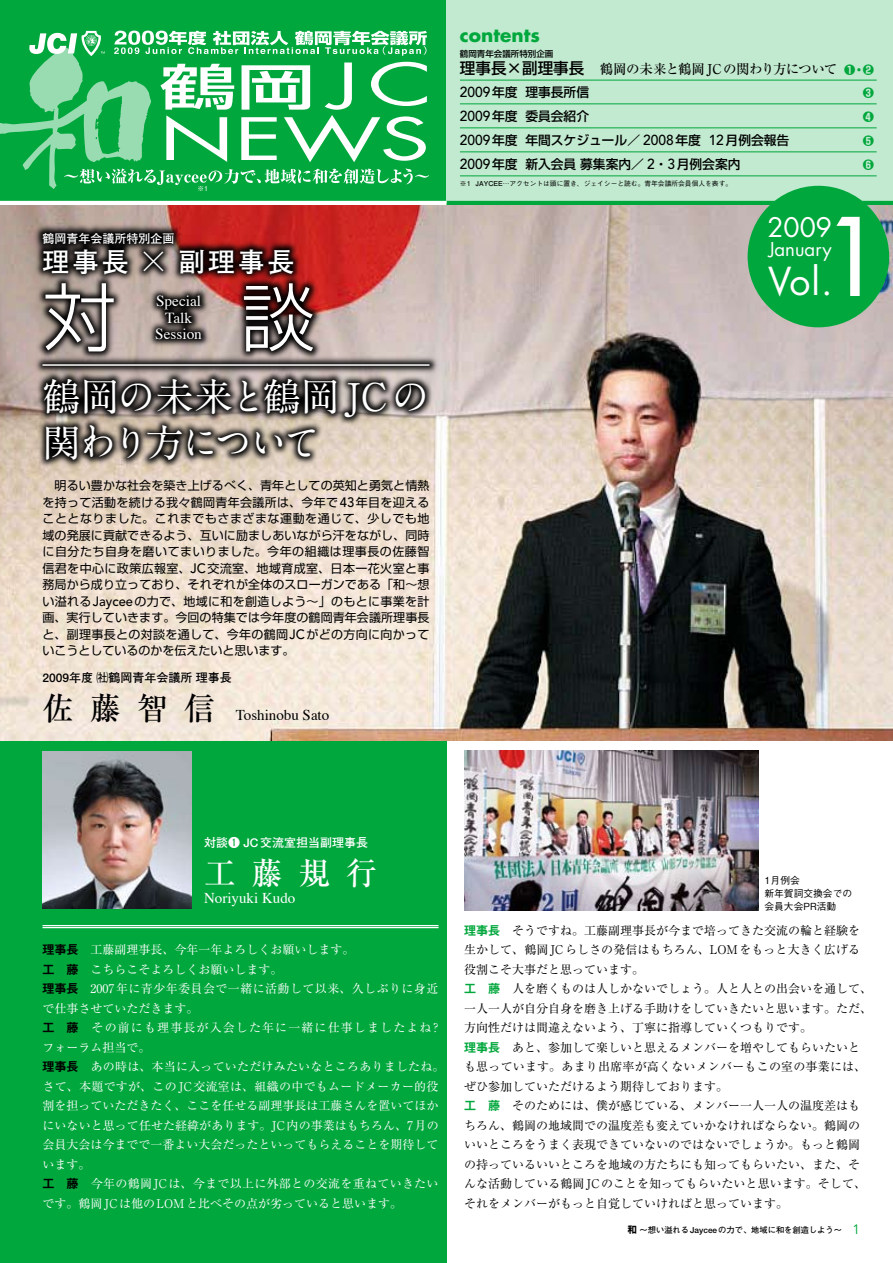
<style>
.page{position:relative;width:893px;height:1263px;background:#fff}
.page>*{position:absolute;margin:0;border:0;box-sizing:border-box;transform-origin:0 0}
.t1{font:105px "Futura";color:#fff}
.t2{font:300 74.4px "Shin Go Pro";color:#fff}
.t3{font:700 38.25px/45.9px "A1 Mincho Std";letter-spacing:-.065em;color:#fff}
.t4{font:37.5px "Futura";color:#fff}
.t5{font:500 31.5px "Ryumin Pro";color:#fff}
.t6{font:700 27px "Futo Go B101 Pro";letter-spacing:.1em;color:#fff}
.t7{font:26.25px "Futura";color:#fff}
.t8{font:700 18.6px "Futura";color:#00a73c}
.t9{font:18.6px "Futura";color:#fff}
.t10{font:15.3px/16.5px "Times";color:#fff;text-align:center}
.t11{font:15px "Times";color:#000}
.t12{font:15px "Times";color:#fff}
.t13{font:500 13.5px "Ryumin Pro";letter-spacing:-.045em;color:#000}
.t14{font:500 12.75px "Shin Go";color:#000}
.t15{font:12px/19.5px "Ryumin Pro";color:#000}
.t16{font:12px/19.5px "Ryumin Pro";letter-spacing:.005em;color:#fff}
.t17{font:12px/16.5px "Shin Go";letter-spacing:.025em;color:#000;text-align:justify}
.t18{font:700 12px "Futo Go B101";color:#000}
.t19{font:700 12px "Futo Go B101";color:#fff}
.t20{font:700 12px "Futo Go B101 Pro";color:#fff}
.t21{font:700 11.25px "Shin Go";color:#00a73c}
.t22{font:500 9.75px/12.8px "Gothic BBB Pro";color:#000}
.t23{font:500 8.55px "Shin Go";color:#000}
.t24{font:700 8.25px "Futo Go B101";color:#000}
.t25{font:500 6.75px "Gothic BBB Pro";color:#000}
.t26{font:500 6.75px "Gothic BBB Pro";color:#fff}
.s1{font-size:31.5px}
.s2{font-family:"Avenir";font-weight:500;font-size:13.5px}
.s3{font-family:"Ryumin Pro";font-weight:500;font-size:31.5px}
.s4{font-family:"Shin Go";font-size:15.6px}
.s5{font-family:"Shin Go";font-weight:700;font-size:11.25px;color:#00a73c}
.s6{font-family:"Avenir";font-size:14.4px}
.s7{font-family:"Futo Go B101 Pro";font-weight:700}
.s8{font-family:"Gothic MB101 De B";color:#000}
.s9{font-family:"Gothic MB101 Pro De";font-weight:700;color:#00a73c}
.s10{font-family:"Shin Go";font-size:9px}
</style>
<div class="page">
<div style="left:0;top:203px;width:446px;height:1060px;background:#00a73c"></div>
<div style="left:0;top:0;width:446px;height:203px;background:#00a73c"></div>
<div style="left:446px;top:0;width:447px;height:203px;background:#c2ead0"></div>
<hr style="left:446px;top:201px;width:447px;height:4px;background:#00a73c">
<hr style="left:0;top:201px;width:446px;height:4px;background:#fff">
<svg style="left:0;top:31px;width:429px;height:158px"></svg>
<img style="left:0;top:205px;width:893px;height:535px">
<svg style="left:33px;top:223px;width:289px;height:131px;background:#6b4441"></svg>
<svg style="left:146px;top:286px;width:65px;height:63px;background:#6a605c"></svg>
<svg style="left:33px;top:354px;width:406px;height:22px;background:#7d7370"></svg>
<hr style="left:43px;top:364px;width:386px;height:2px;background:#fff">
<svg style="left:34px;top:370px;width:401px;height:100px;background:#7d746c"></svg>
<hr style="left:43px;top:925px;width:396px;height:1px;background:#fff">
<hr style="left:43px;top:927px;width:396px;height:1px;background:#fff">
<img style="left:465px;top:751px;width:293px;height:160px">
<div style="left:748px;top:186px;width:141px;height:141px;background:#00a73c;border-radius:50%"></div>
<hr style="left:460px;top:80px;width:417px;height:1px;background:#00a73c">
<hr style="left:460px;top:104px;width:417px;height:1px;background:#00a73c">
<hr style="left:460px;top:128px;width:417px;height:1px;background:#00a73c">
<hr style="left:460px;top:152px;width:417px;height:1px;background:#00a73c">
<hr style="left:460px;top:176px;width:417px;height:1px;background:#00a73c">
<img style="left:43px;top:751px;width:148px;height:158px">
<p class="t26" style="left:197px;top:183px;width:13px">※1</p>
<p class="t20" style="left:43px;top:229px;width:133px">鶴岡青年会議所特別企画</p>
<h3 class="t6" style="left:43px;top:240px;width:253px">理事長 <span class="s1">╳</span> 副理事長</h3>
<h2 class="t2" style="left:43px;top:256px;width:76px">対</h2>
<h2 class="t2" style="left:241px;top:256px;width:76px">談</h2>
<p class="t10" style="left:155px;top:291px;width:48px">Special<br>Talk<br>Session</p>
<h3 class="t3" style="left:43px;top:369px;width:389px">鶴岡の未来と鶴岡 JCの関わり方について</h3>
<p class="t17" style="left:43px;top:477px;width:388px;text-indent:12px">明るい豊かな社会を築き上げるべく、青年としての英知と勇気と情熱を持って活動を続ける我々鶴岡青年会議所は、今年で<span class="s2">43</span>年目を迎えることとなりました。これまでもさまざまな運動を通じて、少しでも地域の発展に貢献できるよう、互いに励ましあいながら汗をながし、同時に自分たち自身を磨いてまいりました。今年の組織は理事長の佐藤智信君を中心に政策広報室、<span class="s2">JC</span>交流室、地域育成室、日本一花火室と事務局から成り立っており、それぞれが全体のスローガンである「和～想い溢れる<span class="s2">Jaycee</span>の力で、地域に和を創造しよう～」のもとに事業を計画、実行していきます。今回の特集では今年度の鶴岡青年会議所理事長と、副理事長との対談を通して、今年の鶴岡<span class="s2">JC</span>がどの方向に向かっていこうとしているのかを伝えたいと思います。</p>
<p class="t18" style="left:43px;top:671px;width:191px">2009年度 ㈳鶴岡青年会議所 理事長</p>
<p class="t11" style="left:43px;top:700px;width:288px"><span class="s3">佐藤智信</span> Toshinobu Sato</p>
<h3 class="t8" style="left:460px;top:22px;width:81px">contents</h3>
<p class="t23" style="left:460px;top:48px;width:95px">鶴岡青年会議所特別企画</p>
<p class="t13" style="left:460px;top:58px;width:415px"><span class="s4">理事長×副理事長</span> 鶴岡の未来と鶴岡JCの関わり方について <span class="s5">❶・❷</span></p>
<p class="t14" style="left:460px;top:84px;width:131px"><span class="s6">2009</span>年度 理事長所信</p>
<p class="t21" style="left:863px;top:85px;width:13px">❸</p>
<p class="t14" style="left:460px;top:108px;width:131px"><span class="s6">2009</span>年度 委員会紹介</p>
<p class="t21" style="left:863px;top:109px;width:13px">❹</p>
<p class="t14" style="left:460px;top:132px;width:331px"><span class="s6">2009</span>年度 年間スケジュール／ <span class="s6">2008</span>年度 <span class="s6">12</span>月例会報告</p>
<p class="t21" style="left:863px;top:133px;width:13px">❺</p>
<p class="t14" style="left:460px;top:156px;width:282px"><span class="s6">2009</span>年度 新入会員募集案内／ <span class="s6">2</span>・<span class="s6">3</span>月例会案内</p>
<p class="t21" style="left:863px;top:157px;width:13px">❻</p>
<p class="t25" style="left:460px;top:178px;width:274px">※1 <span class="s7">JAYCEE</span>…アクセントは頭に置き、ジェイシーと読む。青年会議所会員個人を表す。</p>
<h1 class="t1" style="left:823px;top:189px;width:62px">1</h1>
<h3 class="t7" style="left:767px;top:210px;width:66px">2009</h3>
<h3 class="t9" style="left:769px;top:237px;width:64px">January</h3>
<h3 class="t4" style="left:768px;top:256px;width:66px">Vol.</h3>
<p class="t19" style="left:204px;top:835px;width:165px">対談❶ JC交流室担当副理事長</p>
<h3 class="t5" style="left:204px;top:849px;width:175px">工藤規行</h3>
<p class="t12" style="left:204px;top:884px;width:93px">Noriyuki Kudo</p>
<p class="t16" style="left:43px;top:939px;width:403px"><span class="s8">理事長</span>　工藤副理事長、今年一年よろしくお願いします。<br><span class="s8">工 藤</span>　こちらこそよろしくお願いします。<br><span class="s8">理事長</span>　2007年に青少年委員会で一緒に活動して以来、久しぶりに身近で仕事させていただきます。<br><span class="s8">工 藤</span>　その前にも理事長が入会した年に一緒に仕事しましたよね?フォーラム担当で。<br><span class="s8">理事長</span>　あの時は、本当に入っていただけみたいなところありましたね。さて、本題ですが、このJC交流室は、組織の中でもムードメーカー的役割を担っていただきたく、ここを任せる副理事長は工藤さんを置いてほかにいないと思って任せた経緯があります。JC内の事業はもちろん、7月の会員大会は今までで一番よい大会だったといってもらえることを期待しています。<br><span class="s8">工 藤</span>　今年の鶴岡JCは、今まで以上に外部との交流を重ねていきたいです。鶴岡JCは他のLOMと比べその点が劣っていると思います。</p>
<p class="t22" style="left:764px;top:873px;width:89px">1月例会<br>新年賀詞交換会での会員大会PR活動</p>
<p class="t15" style="left:464px;top:920px;width:409px"><span class="s9">理事長</span>　そうですね。工藤副理事長が今まで培ってきた交流の輪と経験を生かして、鶴岡JCらしさの発信はもちろん、LOMをもっと大きく広げる役割こそ大事だと思っています。<br><span class="s9">工 藤</span>　人を磨くものは人しかないでしょう。人と人との出会いを通して、一人一人が自分自身を磨き上げる手助けをしていきたいと思います。ただ、方向性だけは間違えないよう、丁寧に指導していくつもりです。<br><span class="s9">理事長</span>　あと、参加して楽しいと思えるメンバーを増やしてもらいたいとも思っています。あまり出席率が高くないメンバーもこの室の事業には、ぜひ参加していただけるよう期待しております。<br><span class="s9">工 藤</span>　そのためには、僕が感じている、メンバー一人一人の温度差はもちろん、鶴岡の地域間での温度差も変えていかなければならない。鶴岡のいいところをうまく表現できていないのではないでしょうか。もっと鶴岡の持っているいいところを地域の方たちにも知ってもらいたい、また、そんな活動している鶴岡JCのことを知ってもらいたいと思います。そして、それをメンバーがもっと自覚していければと思っています。</p>
<p class="t24" style="left:628px;top:1225px;width:216px"><span class="s10">和</span>〜想い溢れるJayceeの力で、地域に和を創造しよう〜</p>
</div>
